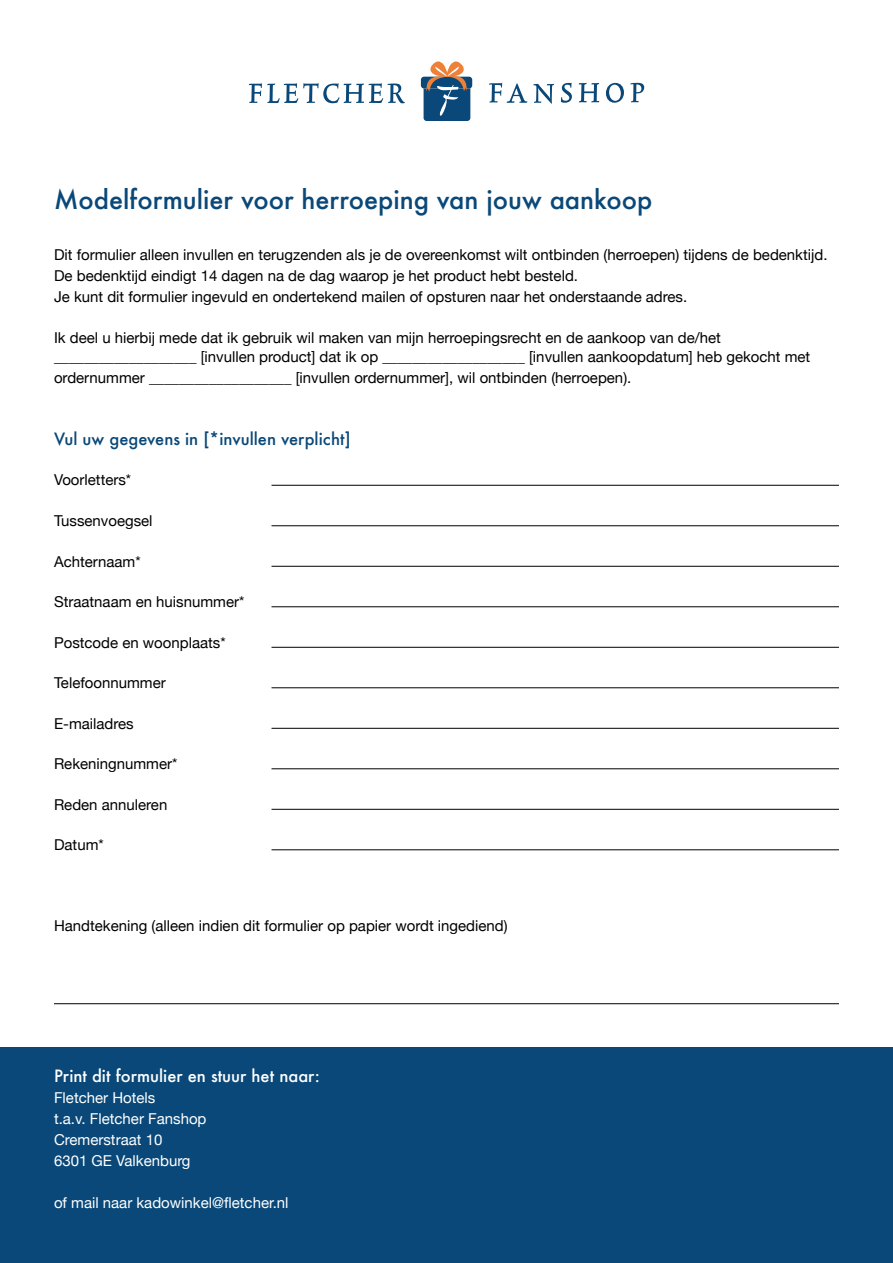
<style>
.page{position:relative;width:893px;height:1263px;background:#fff}
.page>*{position:absolute;margin:0;border:0;box-sizing:border-box;transform-origin:0 0}
.t1{font:500 25.5px "Futura";color:#094878}
.t2{font:500 16.5px "Futura";color:#094878}
.t3{font:500 16.5px "Futura";color:#fff}
.t4{font:15px/21px "Helvetica Neue";color:#000}
.t5{font:15px/21px "Helvetica Neue";color:#fff}
</style>
<div class="page">
<hr style="left:272px;top:485px;width:567px;height:1px;background:#000">
<hr style="left:272px;top:525px;width:567px;height:1px;background:#000">
<hr style="left:272px;top:566px;width:567px;height:1px;background:#000">
<hr style="left:272px;top:606px;width:567px;height:1px;background:#000">
<hr style="left:272px;top:647px;width:567px;height:1px;background:#000">
<hr style="left:272px;top:687px;width:567px;height:1px;background:#000">
<hr style="left:272px;top:728px;width:567px;height:1px;background:#000">
<hr style="left:272px;top:768px;width:567px;height:1px;background:#000">
<hr style="left:272px;top:809px;width:567px;height:1px;background:#000">
<hr style="left:272px;top:849px;width:567px;height:1px;background:#000">
<hr style="left:54px;top:1003px;width:785px;height:1px;background:#000">
<div style="left:0;top:1047px;width:893px;height:216px;background:#094878"></div>
<svg style="left:579px;top:83px;width:20px;height:19px"></svg>
<svg style="left:249px;top:83px;width:156px;height:20px"></svg>
<svg style="left:630px;top:83px;width:14px;height:19px"></svg>
<svg style="left:533px;top:84px;width:21px;height:20px"></svg>
<svg style="left:561px;top:83px;width:11px;height:20px"></svg>
<svg style="left:606px;top:83px;width:18px;height:20px"></svg>
<svg style="left:489px;top:83px;width:38px;height:20px"></svg>
<svg style="left:421px;top:61px;width:51px;height:60px"></svg>
<h1 class="t1" style="left:54px;top:182px;width:600px">Modelformulier voor herroeping van jouw aankoop</h1>
<p class="t4" style="left:54px;top:245px;width:775px">Dit formulier alleen invullen en terugzenden als je de overeenkomst wilt ontbinden (herroepen) tijdens de bedenktijd.<br>De bedenktijd eindigt 14 dagen na de dag waarop je het product hebt besteld.<br>Je kunt dit formulier ingevuld en ondertekend mailen of opsturen naar het onderstaande adres.</p>
<p class="t4" style="left:54px;top:328px;width:758px;line-height:19.5px">Ik deel u hierbij mede dat ik gebruik wil maken van mijn herroepingsrecht en de aankoop van de/het ___________________ [invullen product] dat ik op ___________________ [invullen aankoopdatum] heb gekocht met</p>
<p class="t4" style="left:54px;top:368px;width:579px">ordernummer ___________________ [invullen ordernummer], wil ontbinden (herroepen).</p>
<p class="t2" style="left:54px;top:427px;width:298px">Vul uw gegevens in [*invullen verplicht]</p>
<p class="t4" style="left:54px;top:470px;width:79px">Voorletters*</p>
<p class="t4" style="left:54px;top:511px;width:100px">Tussenvoegsel</p>
<p class="t4" style="left:54px;top:551px;width:88px">Achternaam*</p>
<p class="t4" style="left:54px;top:592px;width:192px">Straatnaam en huisnummer*</p>
<p class="t4" style="left:54px;top:632px;width:173px">Postcode en woonplaats*</p>
<p class="t4" style="left:54px;top:673px;width:113px">Telefoonnummer</p>
<p class="t4" style="left:54px;top:713px;width:81px">E-mailadres</p>
<p class="t4" style="left:54px;top:754px;width:125px">Rekeningnummer*</p>
<p class="t4" style="left:54px;top:794px;width:115px">Reden annuleren</p>
<p class="t4" style="left:54px;top:835px;width:51px">Datum*</p>
<p class="t4" style="left:54px;top:916px;width:455px">Handtekening (alleen indien dit formulier op papier wordt ingediend)</p>
<p class="t3" style="left:54px;top:1064px;width:267px">Print dit formulier en stuur het naar:</p>
<p class="t5" style="left:54px;top:1088px;width:154px">Fletcher Hotels<br>t.a.v. Fletcher Fanshop<br>Cremerstraat 10<br>6301 GE Valkenburg</p>
<p class="t5" style="left:54px;top:1193px;width:236px">of mail naar kadowinkel@fletcher.nl</p>
</div>
